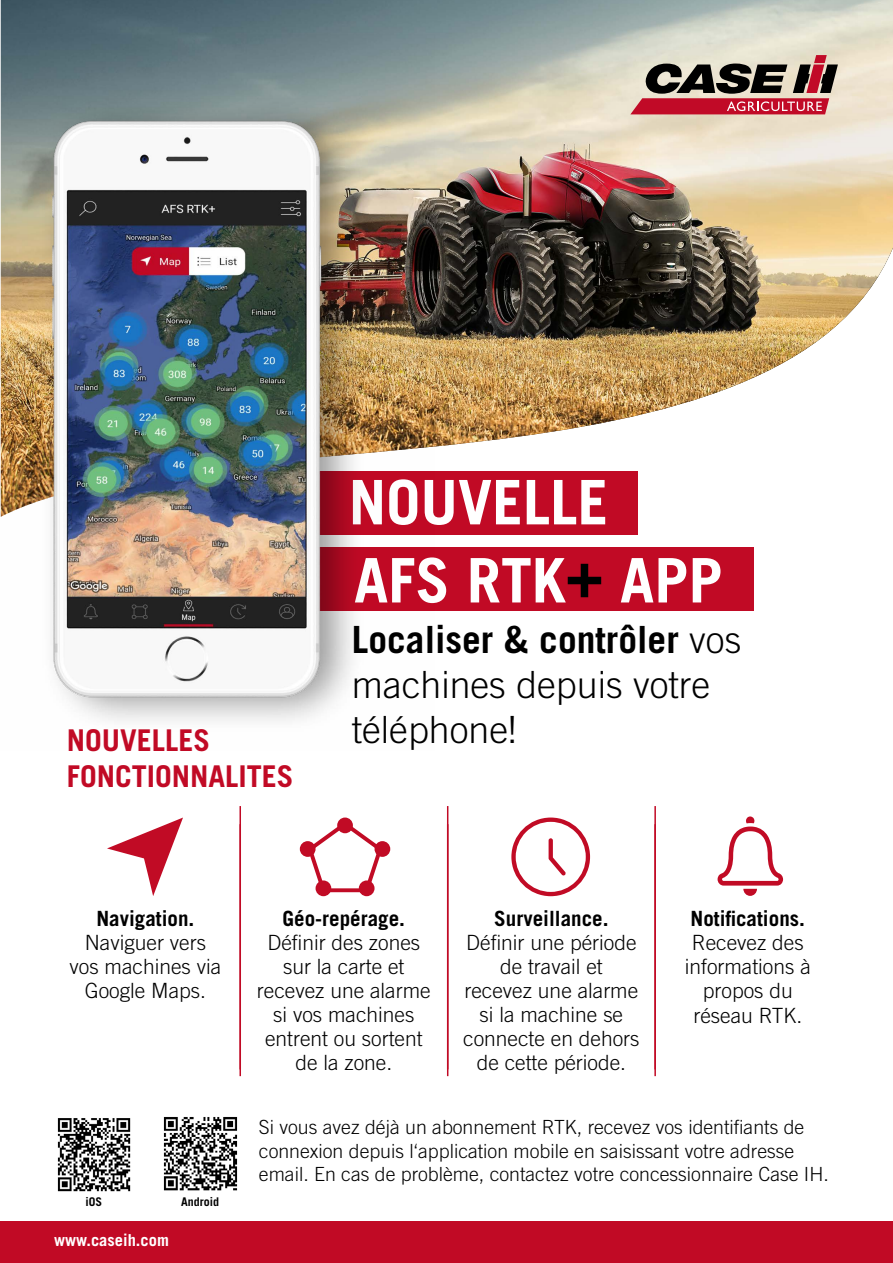
<style>
.page{position:relative;width:893px;height:1263px;background:#fff}
.page>*{position:absolute;margin:0;border:0;box-sizing:border-box;transform-origin:0 0}
.t1{font:700 61.5px "Trade Gothic LT Std";color:#fff}
.t2{font:300 37.5px/45px "Trade Gothic LT Std";color:#000}
.t3{font:700 30px "Trade Gothic LT Std";color:#c10a25}
.t4{font:300 21px/24px "Trade Gothic LT Std";color:#000;text-align:center}
.t5{font:700 21px "Trade Gothic LT Std";color:#000}
.t6{font:300 19.5px/23.4px "Trade Gothic LT Std";color:#000}
.t7{font:700 16.5px "Trade Gothic LT Std";color:#fff}
.t8{font:700 12px "Trade Gothic LT Std";color:#000}
.s1{color:#000}
.s2{font-weight:700}
</style>
<div class="page">
<img style="left:1px;top:0;width:892px;height:447px">
<div style="left:0;top:1221px;width:893px;height:42px;background:#c10a25"></div>
<div style="left:307px;top:547px;width:447px;height:64px;background:#c10a25"></div>
<svg style="left:718px;top:816px;width:65px;height:80px"></svg>
<svg style="left:301px;top:818px;width:88px;height:77px"></svg>
<img style="left:163px;top:1117px;width:75px;height:74px">
<img style="left:57px;top:1118px;width:74px;height:74px">
<div style="left:304px;top:471px;width:334px;height:64px;background:#c10a25"></div>
<img style="left:0;top:35px;width:435px;height:686px">
<hr style="left:239px;top:824px;width:2px;height:252px;background:#c10a25">
<hr style="left:447px;top:824px;width:1px;height:252px;background:#c10a25">
<hr style="left:654px;top:824px;width:2px;height:252px;background:#c10a25">
<svg style="left:511px;top:817px;width:79px;height:79px"></svg>
<svg style="left:107px;top:817px;width:76px;height:79px"></svg>
<svg style="left:630px;top:55px;width:208px;height:59px;background:#9f6e6d"></svg>
<hr style="left:239px;top:806px;width:2px;height:263px;background:#c10a25">
<hr style="left:447px;top:806px;width:1px;height:263px;background:#c10a25">
<hr style="left:654px;top:806px;width:2px;height:263px;background:#c10a25">
<h1 class="t1" style="left:349px;top:465px;width:261px">NOUVELLE</h1>
<h1 class="t1" style="left:354px;top:543px;width:370px">AFS RTK<span class="s1">+</span> APP</h1>
<h3 class="t3" style="left:67px;top:722px;width:145px">NOUVELLES</h3>
<h3 class="t3" style="left:67px;top:758px;width:228px">FONCTIONNALITES</h3>
<h2 class="t2" style="left:352px;top:617px;width:391px"><span class="s2">Localiser &amp; contrôler</span> vos machines depuis votre</h2>
<h2 class="t2" style="left:352px;top:707px;width:166px">téléphone!</h2>
<p class="t5" style="left:96px;top:906px;width:100px">Navigation.</p>
<p class="t4" style="left:70px;top:930px;width:153px">Naviguer vers vos machines via<br>Google Maps.</p>
<p class="t8" style="left:86px;top:1195px;width:18px">iOS</p>
<p class="t7" style="left:54px;top:1230px;width:116px">www.caseih.com</p>
<p class="t8" style="left:181px;top:1195px;width:40px">Android</p>
<p class="t5" style="left:283px;top:906px;width:124px">Géo-repérage.</p>
<p class="t4" style="left:257px;top:930px;width:175px">Définir des zones sur la carte et recevez une alarme si vos machines entrent ou sortent de la zone.</p>
<p class="t5" style="left:494px;top:906px;width:116px">Surveillance.</p>
<p class="t4" style="left:463px;top:930px;width:178px">Définir une période de travail et<br>recevez une alarme si la machine se connecte en dehors de cette période.</p>
<p class="t5" style="left:691px;top:906px;width:116px">Notifications.</p>
<p class="t4" style="left:685px;top:930px;width:127px;line-height:24.5px">Recevez des informations à propos du réseau RTK.</p>
<p class="t6" style="left:259px;top:1115px;width:571px">Si vous avez déjà un abonnement RTK, recevez vos identifiants de connexion depuis l‘application mobile en saisissant votre adresse email. En cas de problème, contactez votre concessionnaire Case IH.</p>
</div>
